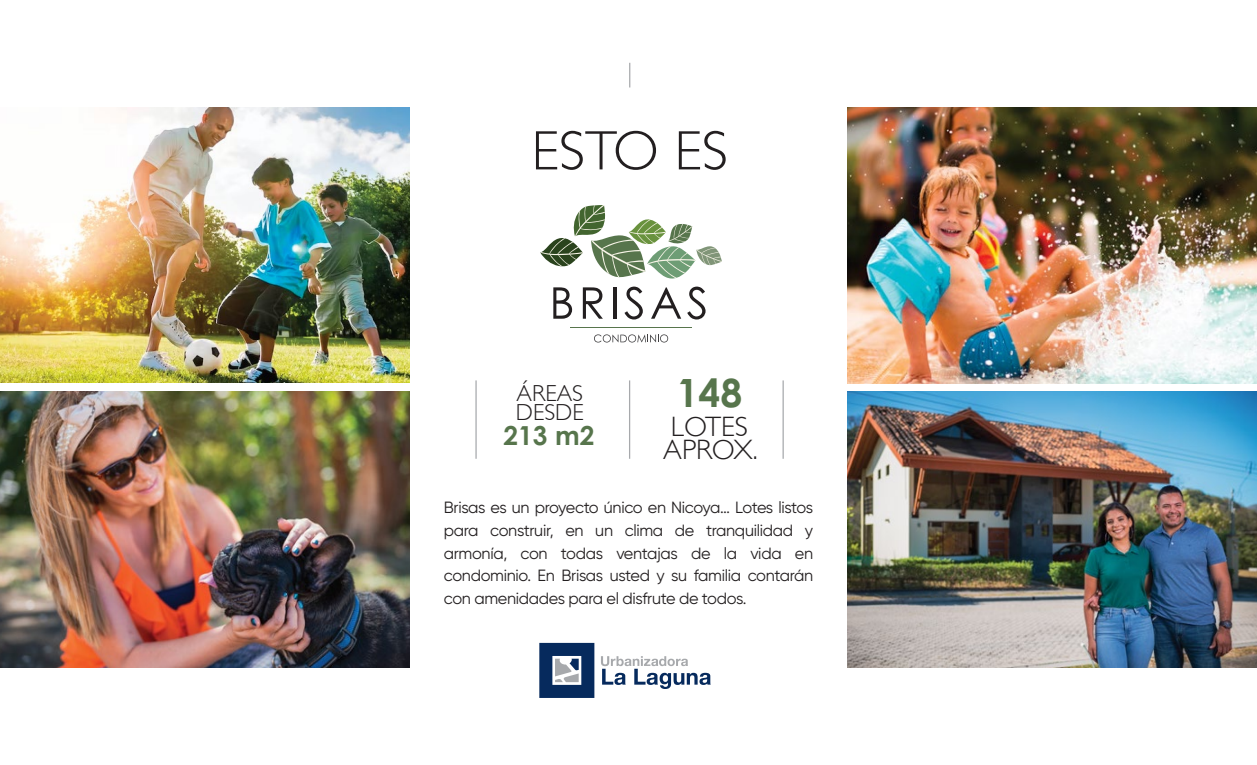
<style>
.page{position:relative;width:1257px;height:765px;background:#fff}
.page>*{position:absolute;margin:0;border:0;box-sizing:border-box;transform-origin:0 0}
.t1{font:300 55.88px "Gill Sans";color:#231f20}
.t2{font:700 39px "Century Gothic Pro";color:#57754c}
.t3{font:300 28px/23px "Gill Sans";color:#231f20}
.t4{font:700 26.25px "Century Gothic Pro";color:#57754c}
.t5{font:300 23.12px/19px "Gill Sans";color:#231f20}
.t6{font:16.25px/23px "Gilroy";letter-spacing:-.02em;color:#231f20;text-align:justify}
</style>
<div class="page">
<img style="left:0;top:392px;width:409px;height:275px">
<svg style="left:629px;top:63px;width:1px;height:24px"></svg>
<img style="left:847px;top:108px;width:410px;height:275px">
<img style="left:847px;top:392px;width:410px;height:275px">
<hr style="left:475px;top:380px;width:2px;height:79px;background:#a7a9ac">
<hr style="left:629px;top:380px;width:1px;height:79px;background:#a7a9ac">
<hr style="left:782px;top:380px;width:2px;height:79px;background:#a7a9ac">
<svg style="left:601px;top:656px;width:110px;height:33px"></svg>
<svg style="left:539px;top:643px;width:55px;height:55px;background:#3d587e"></svg>
<img style="left:0;top:108px;width:409px;height:274px">
<svg style="left:540px;top:205px;width:182px;height:74px"></svg>
<svg style="left:594px;top:334px;width:74px;height:9px"></svg>
<hr style="left:570px;top:327px;width:122px;height:1px;background:#57754c">
<svg style="left:553px;top:287px;width:19px;height:32px"></svg>
<svg style="left:583px;top:287px;width:20px;height:32px"></svg>
<hr style="left:613px;top:287px;width:3px;height:32px;background:#231f20">
<svg style="left:624px;top:287px;width:19px;height:33px"></svg>
<svg style="left:651px;top:287px;width:30px;height:32px"></svg>
<svg style="left:687px;top:287px;width:18px;height:33px"></svg>
<h1 class="t1" style="left:531px;top:107px;width:198px">ESTO ES</h1>
<h2 class="t2" style="left:677px;top:368px;width:67px">148</h2>
<h3 class="t5" style="left:516px;top:383px;width:69px">ÁREAS<br>DESDE</h3>
<h3 class="t4" style="left:504px;top:420px;width:92px">213 m2</h3>
<h3 class="t3" style="left:663px;top:415px;width:96px">LOTES<br>APROX.</h3>
<p class="t6" style="left:444px;top:495px;width:371px">Brisas es un proyecto único en Nicoya… Lotes listos para construir, en un clima de tranquilidad y armonía, con todas ventajas de la vida en condominio. En Brisas usted y su familia contarán con amenidades para el disfrute de todos.</p>
</div>
